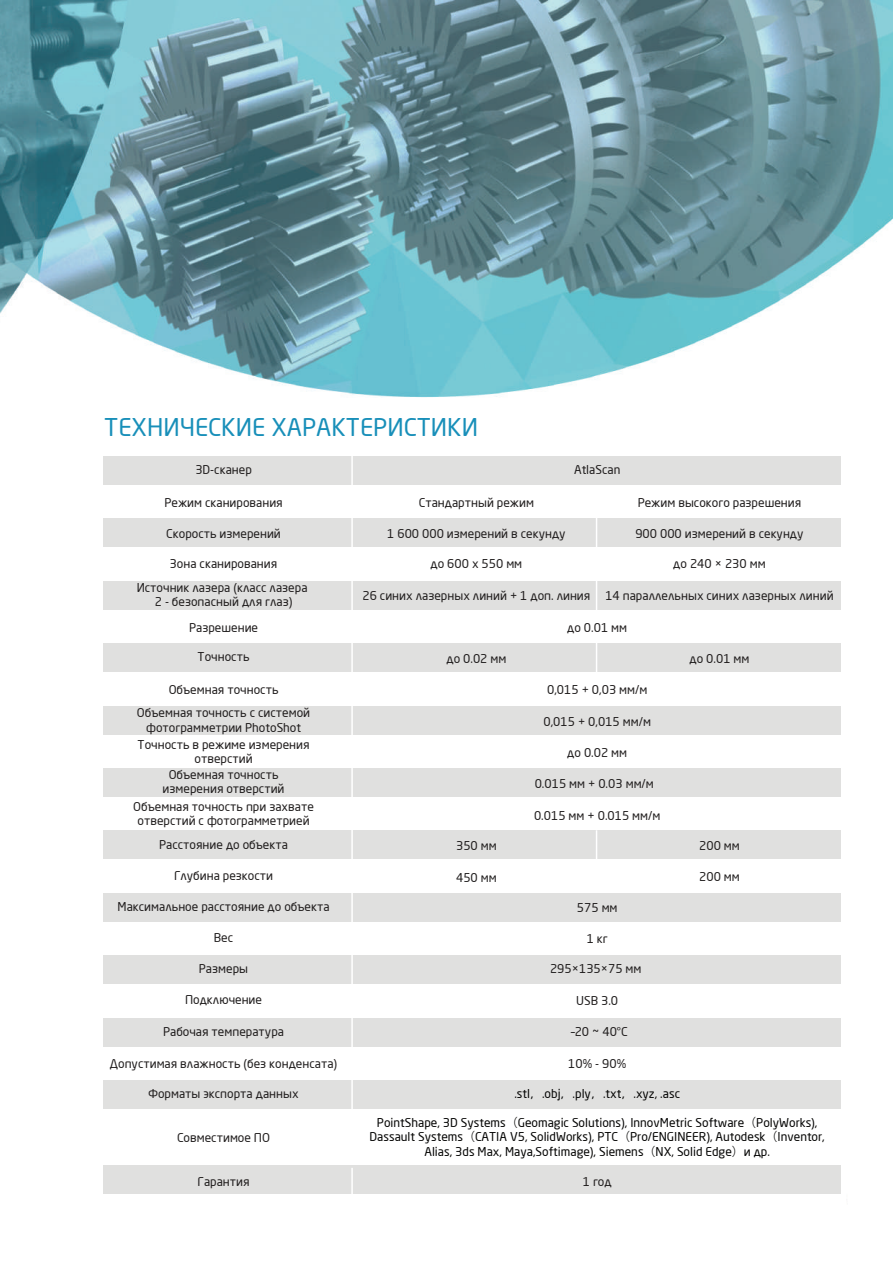
<style>
.page{position:relative;width:893px;height:1263px;background:#fff}
.page>*{position:absolute;margin:0;border:0;box-sizing:border-box;transform-origin:0 0}
.t1{font:24px "Neo Sans Pro";color:#188fb9}
.t2{font:12px/14.4px "Neo Sans Pro";color:#211e1e;text-align:center}
.t3{font:12px/14.4px "Neo Sans Pro";color:#050504;text-align:center}
.s1{font-family:"Koz Go Pr 6 N"}
</style>
<div class="page">
<img style="left:0;top:0;width:893px;height:1190px">
<div style="left:95px;top:440px;width:761px;height:745px;background:#fff"></div>
<div style="left:103px;top:456px;width:737px;height:29px;background:#e0e0df"></div>
<div style="left:103px;top:519px;width:737px;height:28px;background:#e0e0df"></div>
<div style="left:103px;top:581px;width:737px;height:29px;background:#e0e0df"></div>
<div style="left:103px;top:643px;width:737px;height:29px;background:#e0e0df"></div>
<div style="left:103px;top:706px;width:737px;height:28px;background:#e0e0df"></div>
<div style="left:103px;top:768px;width:737px;height:29px;background:#e0e0df"></div>
<div style="left:103px;top:831px;width:737px;height:28px;background:#e0e0df"></div>
<div style="left:103px;top:893px;width:737px;height:29px;background:#e0e0df"></div>
<div style="left:103px;top:955px;width:737px;height:29px;background:#e0e0df"></div>
<div style="left:103px;top:1018px;width:737px;height:28px;background:#e0e0df"></div>
<div style="left:103px;top:1080px;width:737px;height:29px;background:#e0e0df"></div>
<div style="left:103px;top:1165px;width:737px;height:29px;background:#e0e0df"></div>
<hr style="left:351px;top:449px;width:2px;height:668px;background:#fff">
<hr style="left:596px;top:500px;width:1px;height:114px;background:#fff">
<hr style="left:596px;top:830px;width:1px;height:53px;background:#fff">
<hr style="left:351px;top:1168px;width:2px;height:53px;background:#fff">
<hr style="left:596px;top:638px;width:1px;height:39px;background:#fff">
<h1 class="t1" style="left:104px;top:412px;width:375px">ТЕХНИЧЕСКИЕ ХАРАКТЕРИСТИКИ</h1>
<p class="t2" style="left:195px;top:462px;width:58px">3D-сканер</p>
<p class="t2" style="left:164px;top:495px;width:120px">Режим сканирования</p>
<p class="t2" style="left:166px;top:526px;width:116px">Скорость измерений</p>
<p class="t2" style="left:137px;top:551px;width:172px;line-height:24px">Зона сканирования<br>Источник лазера (класс лазера</p>
<p class="t2" style="left:155px;top:589px;width:139px;line-height:25.3px">2 - безопасный для глаз)<br>Разрешение</p>
<p class="t2" style="left:198px;top:649px;width:53px">Точность</p>
<p class="t2" style="left:137px;top:678px;width:175px;line-height:23.1px">Объемная точность<br>Объемная точность с системой</p>
<p class="t2" style="left:146px;top:720px;width:157px">фотограмметрии PhotoShot</p>
<p class="t2" style="left:163px;top:767px;width:123px">Объемная точность измерения отверстий</p>
<p class="t2" style="left:574px;top:462px;width:48px">AtlaScan</p>
<p class="t2" style="left:419px;top:496px;width:117px">Стандартный режим</p>
<p class="t2" style="left:638px;top:496px;width:165px">Режим высокого разрешения</p>
<p class="t2" style="left:387px;top:526px;width:180px">1 600 000 измерений в секунду</p>
<p class="t2" style="left:635px;top:526px;width:170px">900 000 измерений в секунду</p>
<p class="t2" style="left:431px;top:556px;width:93px">до 600 х 550 мм</p>
<p class="t2" style="left:673px;top:556px;width:94px">до 240 × 230 мм</p>
<p class="t2" style="left:362px;top:588px;width:473px">26 синих лазерных линий + 1 доп. линия 14 параллельных синих лазерных линий</p>
<p class="t2" style="left:567px;top:620px;width:61px">до 0.01 мм</p>
<p class="t2" style="left:446px;top:651px;width:61px">до 0.02 мм</p>
<p class="t2" style="left:689px;top:651px;width:61px">до 0.01 мм</p>
<p class="t2" style="left:547px;top:683px;width:102px">0,015 + 0,03 мм/м</p>
<p class="t2" style="left:543px;top:714px;width:109px">0,015 + 0,015 мм/м</p>
<p class="t2" style="left:567px;top:745px;width:61px">до 0.02 мм</p>
<p class="t2" style="left:535px;top:776px;width:121px">0.015 мм + 0.03 мм/м</p>
<p class="t2" style="left:534px;top:808px;width:128px">0.015 мм + 0.015 мм/м</p>
<p class="t2" style="left:456px;top:838px;width:42px">350 мм</p>
<p class="t2" style="left:699px;top:838px;width:42px">200 мм</p>
<p class="t2" style="left:456px;top:870px;width:42px">450 мм</p>
<p class="t2" style="left:699px;top:869px;width:42px">200 мм</p>
<p class="t2" style="left:577px;top:900px;width:42px">575 мм</p>
<p class="t2" style="left:587px;top:931px;width:23px">1 кг</p>
<p class="t2" style="left:550px;top:961px;width:93px">295×135×75 мм</p>
<p class="t2" style="left:576px;top:993px;width:43px">USB 3.0</p>
<p class="t2" style="left:571px;top:1024px;width:58px">–20 ~ 40°C</p>
<p class="t2" style="left:568px;top:1056px;width:60px">10% - 90%</p>
<p class="t3" style="left:514px;top:1086px;width:167px">.stl<span class="s1">，</span>.obj<span class="s1">，</span>.ply<span class="s1">，</span>.txt<span class="s1">，</span>.xyz, .asc</p>
<p class="t3" style="left:370px;top:1115px;width:457px">PointShape, 3D Systems<span class="s1">（</span>Geomagic Solutions), InnovMetric Software<span class="s1">（</span>PolyWorks),<br>Dassault Systems<span class="s1">（</span>CATIA V5, SolidWorks), PTC<span class="s1">（</span>Pro/ENGINEER), Autodesk<span class="s1">（</span>Inventor,<br>Alias, 3ds Max, Maya,Softimage), Siemens<span class="s1">（</span>NX, Solid Edge<span class="s1">）</span>и др.</p>
<p class="t2" style="left:138px;top:737px;width:173px">Точность в режиме измерения отверстий</p>
<p class="t2" style="left:133px;top:799px;width:182px">Объемная точность при захвате отверстий с фотограмметрией</p>
<p class="t2" style="left:159px;top:837px;width:130px">Расстояние до объекта</p>
<p class="t2" style="left:174px;top:868px;width:101px">Глубина резкости</p>
<p class="t2" style="left:118px;top:899px;width:214px">Максимальное расстояние до объекта</p>
<p class="t2" style="left:214px;top:930px;width:21px">Вес</p>
<p class="t2" style="left:199px;top:961px;width:51px">Размеры</p>
<p class="t2" style="left:185px;top:993px;width:79px">Подключение</p>
<p class="t2" style="left:163px;top:1024px;width:123px">Рабочая температура</p>
<p class="t2" style="left:110px;top:1056px;width:229px">Допустимая влажность (без конденсата)</p>
<p class="t2" style="left:149px;top:1086px;width:152px">Форматы экспорта данных</p>
<p class="t2" style="left:177px;top:1130px;width:94px">Совместимое ПО</p>
<p class="t2" style="left:198px;top:1174px;width:54px">Гарантия</p>
<p class="t2" style="left:583px;top:1174px;width:30px">1 год</p>
</div>
